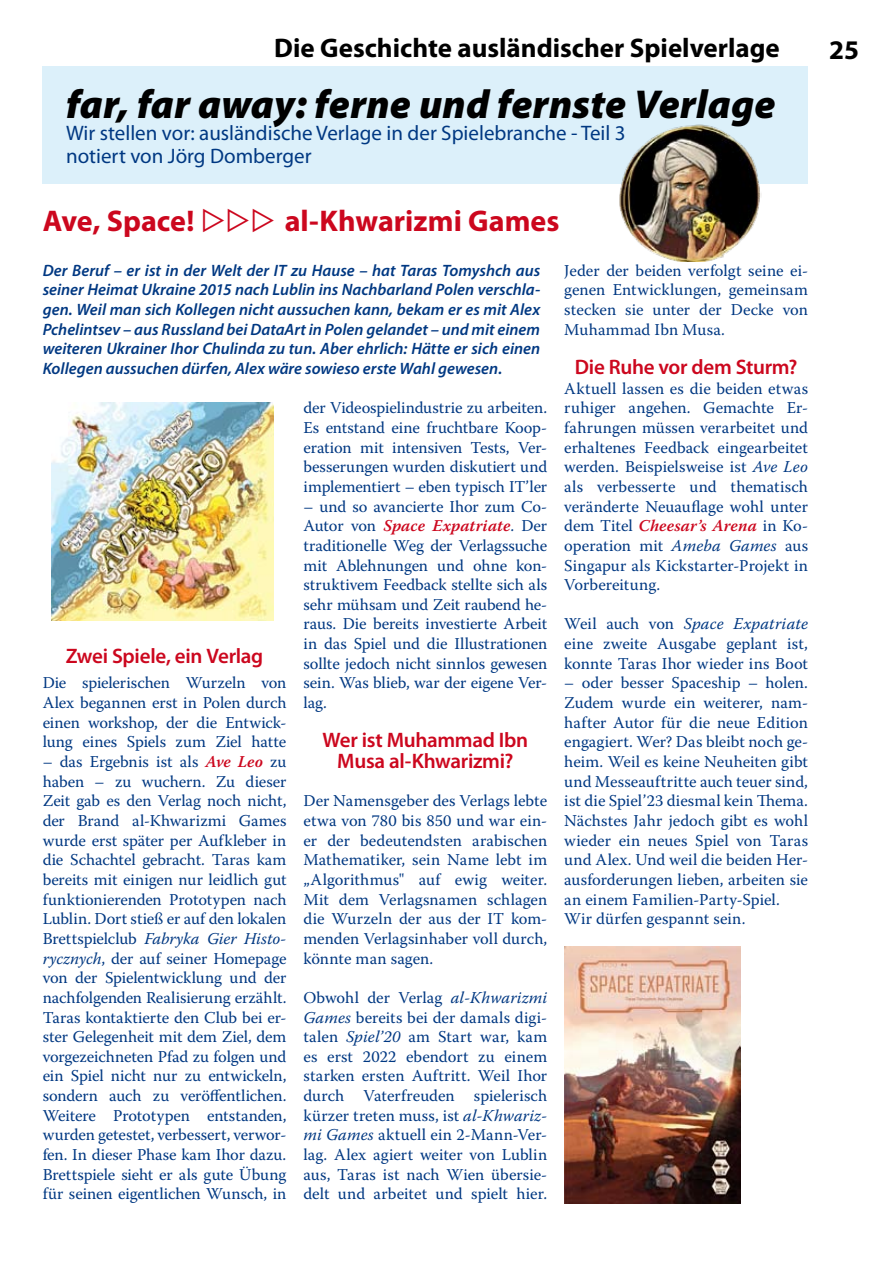
<style>
.page{position:relative;width:893px;height:1263px;background:#fff}
.page>*{position:absolute;margin:0;border:0;box-sizing:border-box;transform-origin:0 0}
.t1{font:italic 900 40.5px "Myriad Pro";letter-spacing:.005em;color:#000}
.t2{font:700 30px "Myriad Pro";color:#cc071e}
.t3{font:700 27px "Myriad Pro";color:#000}
.t4{font:21px/22.5px "Myriad Pro";color:#003882}
.t5{font:600 21px/21px "Myriad Pro";letter-spacing:-.015em;color:#cc071e;text-align:center}
.t6{font:16.5px/19.6px "Warnock Pro";color:#003882;text-align:justify}
.t7{font:italic 600 16.5px/19.6px "Myriad Pro";color:#003882;text-align:justify}
.s1{font-style:italic}
.s2{font-weight:600;font-style:italic;color:#cc071e}
</style>
<div class="page">
<hr style="left:0;top:19px;width:1px;height:55px;background:#9d0f5b">
<div style="left:43px;top:66px;width:765px;height:118px;background:#dcf0fa"></div>
<img style="left:619px;top:124px;width:142px;height:138px">
<img style="left:51px;top:403px;width:223px;height:217px">
<img style="left:564px;top:946px;width:176px;height:257px">
<h3 class="t3" style="left:274px;top:30px;width:507px">Die Geschichte ausländischer Spielverlage</h3>
<h3 class="t3" style="left:829px;top:32px;width:31px">25</h3>
<h1 class="t1" style="left:66px;top:77px;width:711px">far, far away: ferne und fernste Verlage</h1>
<p class="t4" style="left:66px;top:121px;width:561px">Wir stellen vor: ausländische Verlage in der Spielebranche - Teil 3 notiert von Jörg Domberger</p>
<h2 class="t2" style="left:43px;top:202px;width:518px">Ave, Space! ▷▷▷ al-Khwarizmi Games</h2>
<p class="t7" style="left:43px;top:260px;width:499px">Der Beruf – er ist in der Welt der IT zu Hause – hat Taras Tomyshch aus seiner Heimat Ukraine 2015 nach Lublin ins Nachbarland Polen verschla&shy;gen. Weil man sich Kollegen nicht aussuchen kann, bekam er es mit Alex Pchelintsev – aus Russland bei DataArt in Polen gelandet – und mit einem weiteren Ukrainer Ihor Chulinda zu tun. Aber ehrlich: Hätte er sich einen Kollegen aussuchen dürfen, Alex wäre sowieso erste Wahl gewesen.</p>
<p class="t6" style="left:564px;top:260px;width:245px">Jeder der beiden verfolgt seine ei&shy;genen Entwicklungen, gemeinsam stecken sie unter der Decke von Muhammad Ibn Musa.</p>
<p class="t5" style="left:575px;top:356px;width:224px">Die Ruhe vor dem Sturm?</p>
<p class="t6" style="left:564px;top:378px;width:245px">Aktuell lassen es die beiden etwas ruhiger angehen. Gemachte Er&shy;fahrungen müssen verarbeitet und erhaltenes Feedback eingearbeitet werden. Beispielsweise ist <span class="s1">Ave Leo </span>als verbesserte und thematisch veränderte Neuauflage wohl unter dem Titel <span class="s2">Cheesar’s Arena</span> in Ko&shy;operation mit <span class="s1">Ameba Games</span> aus Singapur als Kickstarter-Projekt in Vorbereitung.</p>
<p class="t6" style="left:564px;top:614px;width:245px">Weil auch von <span class="s1">Space Expatriate </span>eine zweite Ausgabe geplant ist, konnte Taras Ihor wieder ins Boot</p>
<p class="t6" style="left:564px;top:673px;width:245px;text-align:left">– oder besser Spaceship – holen.<br>Zudem wurde ein weiterer, nam&shy;hafter Autor für die neue Edition engagiert. Wer? Das bleibt noch ge&shy;heim. Weil es keine Neuheiten gibt und Messeauftritte auch teuer sind, ist die Spiel’23 diesmal kein Thema.<br>Nächstes Jahr jedoch gibt es wohl wieder ein neues Spiel von Taras und Alex. Und weil die beiden Her&shy;ausforderungen lieben, arbeiten sie an einem Familien-Party-Spiel.<br>Wir dürfen gespannt sein.</p>
<p class="t6" style="left:303px;top:398px;width:245px">der Videospielindustrie zu arbeiten.<br>Es entstand eine fruchtbare Koop&shy;eration mit intensiven Tests, Ver&shy;besserungen wurden diskutiert und implementiert – eben typisch IT’ler</p>
<p class="t6" style="left:303px;top:496px;width:245px">– und so avancierte Ihor zum Co-Autor von <span class="s2">Space Expatriate</span>. Der traditionelle Weg der Verlagssuche mit Ablehnungen und ohne kon&shy;struktivem Feedback stellte sich als sehr mühsam und Zeit raubend he&shy;raus. Die bereits investierte Arbeit in das Spiel und die Illustrationen sollte jedoch nicht sinnlos gewesen sein. Was blieb, war der eigene Ver&shy;lag.</p>
<p class="t5" style="left:322px;top:729px;width:207px">Wer ist Muhammad Ibn<br>Musa al-Khwarizmi?</p>
<p class="t6" style="left:303px;top:791px;width:245px">Der Namensgeber des Verlags lebte etwa von 780 bis 850 und war ein&shy;er der bedeutendsten arabi-schen Mathematiker, sein Name lebt im „Algorithmus" auf ewig weiter.<br>Mit dem Verlagsnamen schlagen die Wurzeln der aus der IT kom&shy;menden Verlagsinhaber voll durch, könnte man sagen.</p>
<p class="t6" style="left:303px;top:987px;width:245px">Obwohl der Verlag <span class="s1">al-Khwarizmi Games</span> bereits bei der damals digi&shy;talen <span class="s1">Spiel’20</span> am Start war, kam es erst 2022 ebendort zu einem starken ersten Auftritt. Weil Ihor durch Vaterfreuden spielerisch kürzer treten muss, ist <span class="s1">al-Khwariz&shy;mi Games</span> aktuell ein 2-Mann-Ver&shy;lag. Alex agiert weiter von Lublin aus, Taras ist nach Wien übersie&shy;delt und arbeitet und spielt hier.</p>
<p class="t5" style="left:66px;top:645px;width:199px">Zwei Spiele, ein Verlag</p>
<p class="t6" style="left:43px;top:673px;width:245px">Die spielerischen Wurzeln von Alex begannen erst in Polen durch einen workshop, der die Entwick&shy;lung eines Spiels zum Ziel hatte</p>
<p class="t6" style="left:43px;top:751px;width:245px">– das Ergebnis ist als <span class="s2">Ave Leo</span> zu haben – zu wuchern. Zu dieser Zeit gab es den Verlag noch nicht, der Brand al-Khwarizmi Games wurde erst später per Aufkleber in die Schachtel gebracht. Taras kam bereits mit einigen nur leidlich gut funktionierenden Prototypen nach Lublin. Dort stieß er auf den lokalen Brettspielclub <span class="s1">Fabryka Gier Histo&shy;rycznych</span>, der auf seiner Homepage von der Spielentwicklung und der nachfolgenden Realisierung erzählt.<br>Taras kontaktierte den Club bei er&shy;ster Gelegenheit mit dem Ziel, dem vorgezeichneten Pfad zu folgen und ein Spiel nicht nur zu entwickeln, sondern auch zu veröffentlichen.<br>Weitere Prototypen entstanden, wurden getestet, verbessert, verwor&shy;fen. In dieser Phase kam Ihor dazu.<br>Brettspiele sieht er als gute Übung für seinen eigentlichen Wunsch, in</p>
</div>
